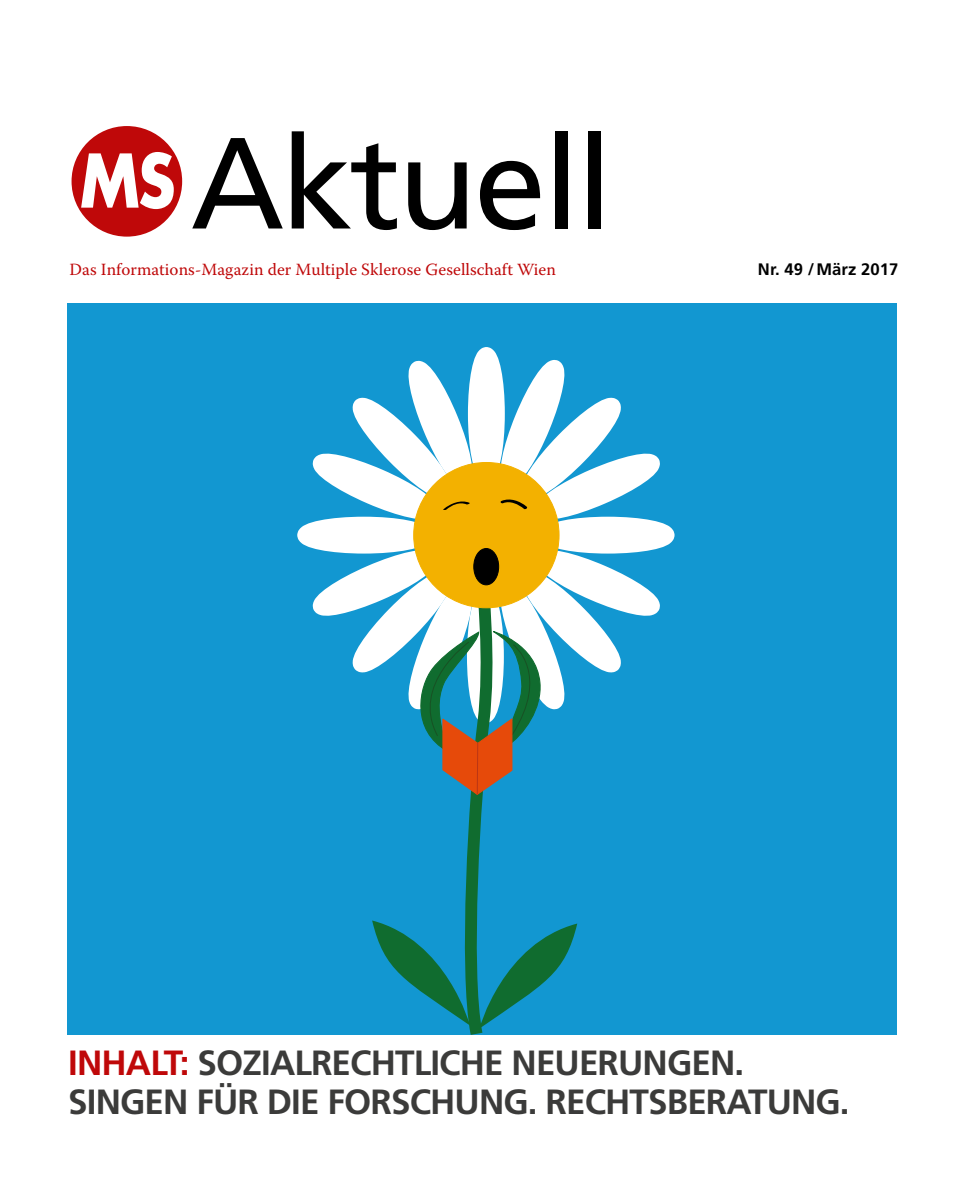
<style>
.page{position:relative;width:968px;height:1191px;background:#fff}
.page>*{position:absolute;margin:0;border:0;box-sizing:border-box;transform-origin:0 0}
.t1{font:129.5px "Frutiger LT Std";letter-spacing:-.025em;color:#000}
.t2{font:700 35px/38.5px "Frutiger LT Std";letter-spacing:-.025em;color:#3b3b3a}
.t3{font:17.15px "Warnock Pro";letter-spacing:.005em;color:#bf0809}
.t4{font:700 16.62px "Frutiger LT Std";letter-spacing:.005em;color:#000}
.s1{color:#bf0809}
</style>
<div class="page">
<svg style="left:72px;top:126px;width:110px;height:111px"></svg>
<div style="left:68px;top:303px;width:828px;height:731px;background:#1297d1"></div>
<div style="left:468px;top:347px;width:36px;height:133px;border:13px solid #fff;border-radius:50%"></div>
<div style="left:304px;top:523px;width:120px;height:24px;background:#fff;border-radius:50%"></div>
<div style="left:297px;top:517px;width:133px;height:36px;border:13px solid #fff;border-radius:50%"></div>
<div style="left:547px;top:523px;width:121px;height:24px;background:#fff;border-radius:50%"></div>
<div style="left:541px;top:517px;width:133px;height:36px;border:13px solid #fff;border-radius:50%"></div>
<div style="left:413px;top:462px;width:146px;height:146px;background:#f3b100;border-radius:50%"></div>
<div style="left:473px;top:548px;width:25px;height:37px;background:#000;border-radius:50%"></div>
<div style="left:473px;top:548px;width:26px;height:37px;border:1px solid #000;border-radius:50%"></div>
<svg style="left:312px;top:362px;width:348px;height:154px"></svg>
<svg style="left:312px;top:553px;width:348px;height:481px"></svg>
<hr style="left:476px;top:743px;width:2px;height:51px;background:#bb3615">
<h1 class="t1" style="left:191px;top:107px;width:423px">Aktuell</h1>
<p class="t3" style="left:69px;top:259px;width:488px">Das Informations-Magazin der Multiple Sklerose Gesellschaft Wien</p>
<p class="t4" style="left:757px;top:259px;width:142px">Nr. 49 /März 2017</p>
<p class="t2" style="left:68px;top:1043px;width:782px"><span class="s1">INHALT:</span> SOZIALRECHTLICHE NEUERUNGEN.<br>SINGEN FÜR DIE FORSCHUNG. RECHTSBERATUNG.</p>
</div>
